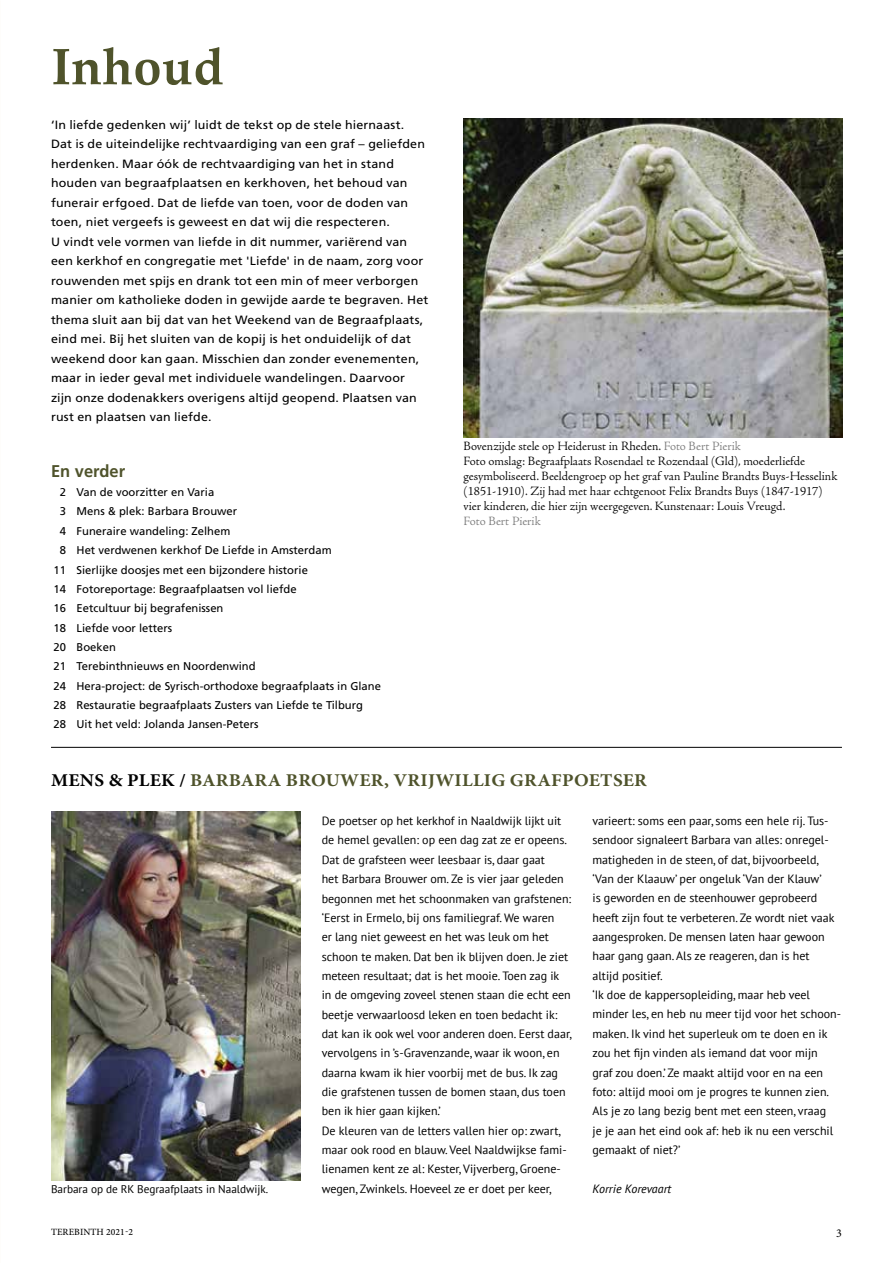
<style>
.page{position:relative;width:893px;height:1263px;background:#fff}
.page>*{position:absolute;margin:0;border:0;box-sizing:border-box;transform-origin:0 0}
.t1{font:700 51.9px "Palatino";letter-spacing:.005em;color:#4f532b}
.t2{font:700 18px "Minion Pro";letter-spacing:.015em;color:#4f532b;scale:1.07 1}
.t3{font:700 16.95px "Frutiger LT";color:#4f532b}
.t4{font:300 12.75px/15px "Adobe Jenson Pro";color:#000}
.t5{font:300 12.75px "Adobe Jenson Pro";letter-spacing:-.005em;color:#7c7c7c}
.t6{font:12px/19.4px "PT Sans";color:#000}
.t7{font:12px/19.5px "Frutiger LT";letter-spacing:.01em;color:#000;scale:1.04 1}
.t8{font:italic 12px "PT Sans";color:#000}
.t9{font:12px "Minion Pro";color:#000}
.t10{font:11.25px "Frutiger LT";color:#000}
.t11{font:11.25px "PT Sans";color:#000}
.t12{font:500 9.6px "Minion Pro";letter-spacing:.01em;color:#000}
.s1{color:#7c7c7c}
.s2{color:#000}
</style>
<div class="page">
<hr style="left:51px;top:747px;width:791px;height:1px;background:#000">
<img style="left:51px;top:812px;width:250px;height:368px">
<img style="left:463px;top:118px;width:379px;height:319px">
<h1 class="t1" style="left:51px;top:22px;width:174px">Inhoud</h1>
<p class="t7" style="left:51px;top:115px;width:364px">‘In liefde gedenken wij’ luidt de tekst op de stele hiernaast.<br>Dat is de uiteindelijke rechtvaardiging van een graf – geliefden herdenken. Maar óók de rechtvaardiging van het in stand houden van begraafplaatsen en kerkhoven, het behoud van funerair erfgoed. Dat de liefde van toen, voor de doden van toen, niet vergeefs is geweest en dat wij die respecteren.<br>U vindt vele vormen van liefde in dit nummer, variërend van een kerkhof en congregatie met 'Liefde' in de naam, zorg voor rouwenden met spijs en drank tot een min of meer verborgen manier om katholieke doden in gewijde aarde te begraven. Het thema sluit aan bij dat van het Weekend van de Begraafplaats, eind mei. Bij het sluiten van de kopij is het onduidelijk of dat weekend door kan gaan. Misschien dan zonder evenementen, maar in ieder geval met individuele wandelingen. Daarvoor zijn onze dodenakkers overigens altijd geopend. Plaatsen van rust en plaatsen van liefde.</p>
<h3 class="t3" style="left:51px;top:461px;width:75px">En verder</h3>
<p class="t10" style="left:60px;top:486px;width:156px">2 Van de voorzitter en Varia</p>
<p class="t10" style="left:60px;top:505px;width:179px">3 Mens &amp; plek: Barbara Brouwer</p>
<p class="t10" style="left:60px;top:524px;width:172px">4 Funeraire wandeling: Zelhem</p>
<p class="t10" style="left:60px;top:544px;width:273px">8 Het verdwenen kerkhof De Liefde in Amsterdam</p>
<p class="t10" style="left:54px;top:563px;width:256px">11 Sierlijke doosjes met een bijzondere historie</p>
<p class="t10" style="left:54px;top:582px;width:245px">14 Fotoreportage: Begraafplaatsen vol liefde</p>
<p class="t10" style="left:54px;top:602px;width:171px">16 Eetcultuur bij begrafenissen</p>
<p class="t10" style="left:54px;top:621px;width:120px">18 Liefde voor letters</p>
<p class="t10" style="left:54px;top:640px;width:64px">20 Boeken</p>
<p class="t10" style="left:54px;top:660px;width:204px">21 Terebinthnieuws en Noordenwind</p>
<p class="t10" style="left:53px;top:679px;width:329px">24 Hera-project: de Syrisch-orthodoxe begraafplaats in Glane</p>
<p class="t10" style="left:53px;top:698px;width:311px">28 Restauratie begraafplaats Zusters van Liefde te Tilburg</p>
<p class="t10" style="left:53px;top:718px;width:206px">28 Uit het veld: Jolanda Jansen-Peters</p>
<p class="t4" style="left:463px;top:439px;width:375px">Bovenzijde stele op Heiderust in Rheden. <span class="s1">Foto Bert Pierik<br></span>Foto omslag: Begraafplaats Rosendael te Rozendaal (Gld), moederliefde gesymboliseerd. Beeldengroep op het graf van Pauline Brandts Buys-Hesselink (1851-1910). Zij had met haar echtgenoot Felix Brandts Buys (1847-1917) vier kinderen, die hier zijn weergegeven. Kunstenaar: Louis Vreugd.</p>
<p class="t5" style="left:463px;top:514px;width:79px">Foto Bert Pierik</p>
<h2 class="t2" style="left:51px;top:768px;width:558px"><span class="s2">MENS &amp; PLEK /</span> BARBARA BROUWER, VRIJWILLIG GRAFPOETSER</h2>
<p class="t11" style="left:51px;top:1181px;width:219px">Barbara op de RK Begraafplaats in Naaldwijk.</p>
<p class="t6" style="left:322px;top:811px;width:251px">De poetser op het kerkhof in Naaldwijk lijkt uit de hemel gevallen: op een dag zat ze er opeens.<br>Dat de grafsteen weer leesbaar is, daar gaat<br>het Barbara Brouwer om. Ze is vier jaar geleden begonnen met het schoonmaken van grafstenen: ‘Eerst in Ermelo, bij ons familiegraf. We waren<br>er lang niet geweest en het was leuk om het schoon te maken. Dat ben ik blijven doen. Je ziet meteen resultaat; dat is het mooie. Toen zag ik in de omgeving zoveel stenen staan die echt een beetje verwaarloosd leken en toen bedacht ik: dat kan ik ook wel voor anderen doen. Eerst daar, vervolgens in ’s-Gravenzande, waar ik woon, en daarna kwam ik hier voorbij met de bus. Ik zag die grafstenen tussen de bomen staan, dus toen ben ik hier gaan kijken.’<br>De kleuren van de letters vallen hier op: zwart, maar ook rood en blauw. Veel Naaldwijkse fami&shy;lienamen kent ze al: Kester, Vijverberg, Groene&shy;wegen, Zwinkels. Hoeveel ze er doet per keer,</p>
<p class="t6" style="left:592px;top:811px;width:250px">varieert: soms een paar, soms een hele rij. Tus&shy;sendoor signaleert Barbara van alles: onregel&shy;matigheden in de steen, of dat, bijvoorbeeld, ‘Van der Klaauw’ per ongeluk ‘Van der Klauw’<br>is geworden en de steenhouwer geprobeerd heeft zijn fout te verbeteren. Ze wordt niet vaak aangesproken. De mensen laten haar gewoon haar gang gaan. Als ze reageren, dan is het<br>altijd positief.<br>‘Ik doe de kappersopleiding, maar heb veel minder les, en heb nu meer tijd voor het schoon&shy;maken. Ik vind het superleuk om te doen en ik zou het fijn vinden als iemand dat voor mijn graf zou doen.’ Ze maakt altijd voor en na een foto: altijd mooi om je progres te kunnen zien.<br>Als je zo lang bezig bent met een steen, vraag<br>je je aan het eind ook af: heb ik nu een verschil gemaakt of niet?’</p>
<p class="t8" style="left:592px;top:1181px;width:80px">Korrie Korevaart</p>
<p class="t12" style="left:51px;top:1225px;width:83px">TEREBINTH 2021-2</p>
<p class="t9" style="left:836px;top:1225px;width:7px">3</p>
</div>
